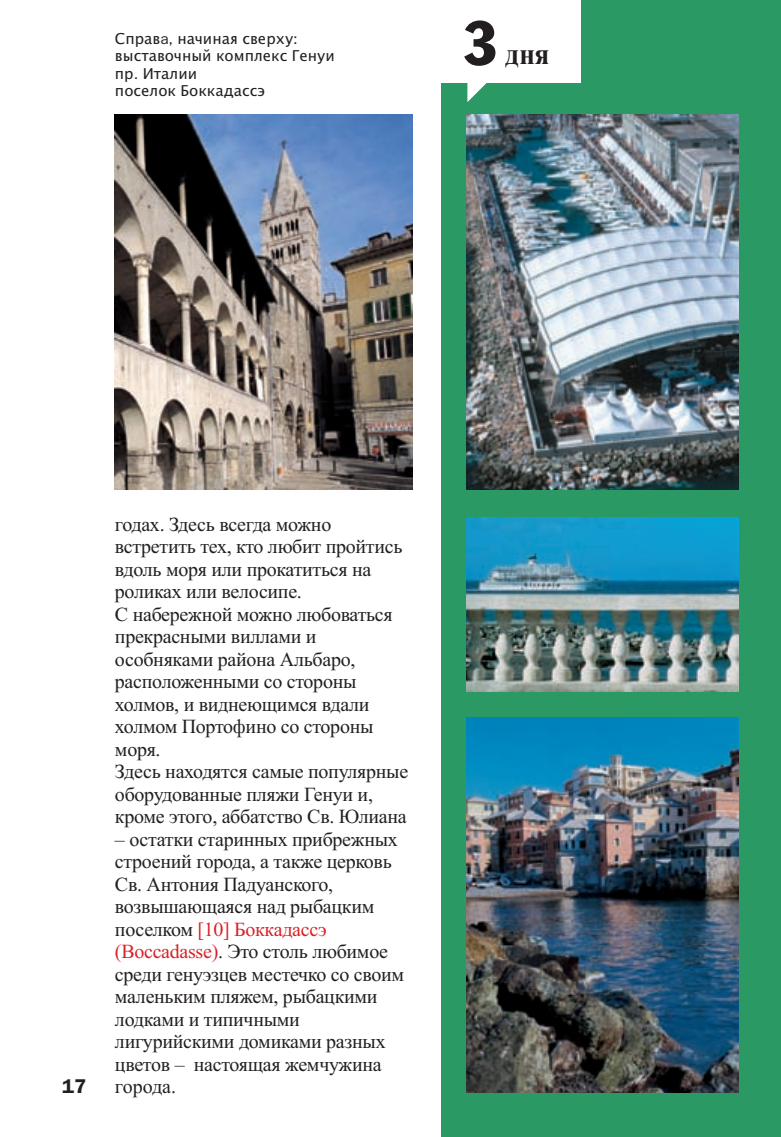
<style>
.page{position:relative;width:781px;height:1137px;background:#fff}
.page>*{position:absolute;margin:0;border:0;box-sizing:border-box;transform-origin:0 0}
.t1{font:700 30px "Times New Roman";color:#231f20;scale:.9 1}
.t2{font:20px/22.5px "Times New Roman";letter-spacing:-.015em;color:#231f20}
.t3{font:600 20px "Franklin Gothic";color:#231f20}
.t4{font:15px/17.5px "Lucida Grande";color:#231f20}
.s1{font-family:"Franklin Gothic"}
.s2{color:#da2128}
</style>
<div class="page">
<img style="left:114px;top:0;width:667px;height:1137px">
<p class="t4" style="left:115px;top:30px;width:221px">Справ<span class="s1">a,</span> начиная сверху<span class="s1">: </span>выставочный комплекс Генуи пр<span class="s1">.</span> Италии<br>поселок Боккадассэ</p>
<p class="t1" style="left:505px;top:37px;width:50px">дня</p>
<p class="t3" style="left:62px;top:1074px;width:25px">17</p>
<p class="t2" style="left:115px;top:513px;width:295px">годах. Здесь всегда можно встретить тех, кто любит пройтись вдоль моря или прокатиться на роликах или велосипе.<br>С набережной можно любоваться прекрасными виллами и особняками района Альбаро, расположенными со стороны холмов, и виднеющимся вдали холмом Портофино со стороны моря.<br>Здесь находятся самые популярные оборудованные пляжи Генуи и, кроме этого, аббатство Св. Юлиана</p>
<p class="t2" style="left:115px;top:828px;width:291px">– остатки старинных прибрежных строений города, а также церковь<br>Св. Антония Падуанского, возвышающаяся над рыбацким поселком <span class="s2">[10] Боккадассэ (Boccadasse)</span>. Это столь любимое среди генуэзцев местечко со своим маленьким пляжем, рыбацкими лодками и типичными лигурийскими домиками разных цветов – настоящая жемчужина города.</p>
</div>
